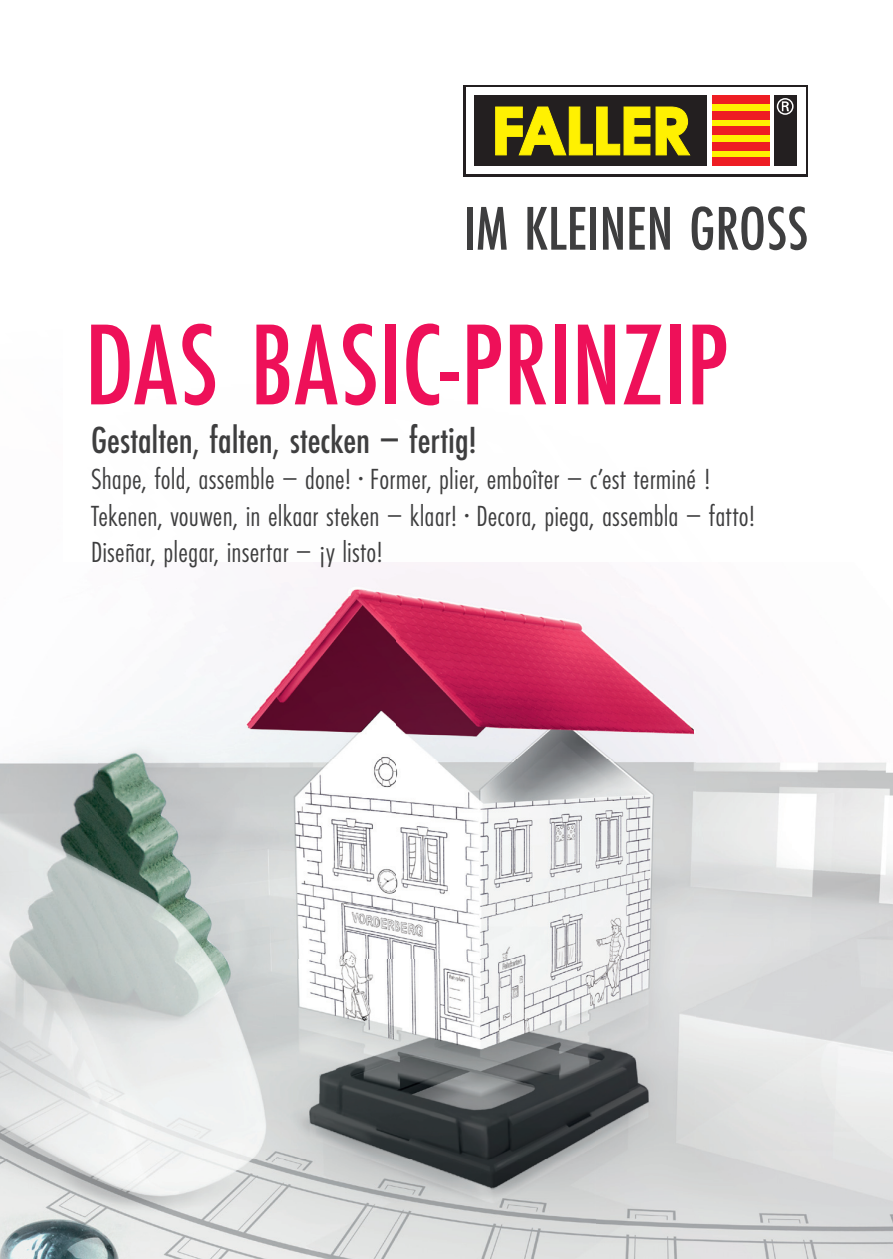
<style>
.page{position:relative;width:893px;height:1259px;background:#fff}
.page>*{position:absolute;margin:0;border:0;box-sizing:border-box;transform-origin:0 0}
.t1{font:119.4px "Futura EF Medium Con";letter-spacing:.005em;color:#ee1059}
.t2{font:64.2px "Futura EF Medium Con";color:#3e3e3f}
.t3{font:39.3px "Futura EF Medium Con";color:#3e3e3f}
.t4{font:30.3px/36.6px "Futura EF Light Con";letter-spacing:.005em;color:#3e3e3f}
</style>
<div class="page">
<div style="left:463px;top:85px;width:345px;height:92px;background:#231f20"></div>
<div style="left:466px;top:87px;width:339px;height:87px;background:#fff"></div>
<div style="left:475px;top:95px;width:232px;height:71px;background:#231f20"></div>
<div style="left:774px;top:95px;width:23px;height:71px;background:#231f20"></div>
<svg style="left:495px;top:107px;width:155px;height:48px"></svg>
<svg style="left:656px;top:107px;width:34px;height:48px"></svg>
<svg style="left:777px;top:98px;width:16px;height:17px"></svg>
<div style="left:712px;top:95px;width:57px;height:71px;background:#fff101"></div>
<div style="left:712px;top:95px;width:57px;height:9px;background:#ee1d23"></div>
<div style="left:712px;top:111px;width:57px;height:9px;background:#ee1d23"></div>
<div style="left:712px;top:126px;width:57px;height:9px;background:#ee1d23"></div>
<div style="left:712px;top:142px;width:57px;height:9px;background:#ee1d23"></div>
<div style="left:712px;top:158px;width:57px;height:8px;background:#ee1d23"></div>
<img style="left:0;top:743px;width:99px;height:216px">
<img style="left:99px;top:562px;width:596px;height:397px">
<img style="left:695px;top:674px;width:198px;height:585px">
<img style="left:0;top:959px;width:695px;height:300px">
<h2 class="t2" style="left:463px;top:194px;width:346px">IM KLEINEN GROSS</h2>
<h1 class="t1" style="left:85px;top:300px;width:645px">DAS BASIC-PRINZIP</h1>
<p class="t3" style="left:91px;top:418px;width:388px">Gestalten, falten, stecken – fertig!</p>
<p class="t4" style="left:91px;top:461px;width:666px">Shape, fold, assemble – done! · Former, plier, emboîter – c’est terminé !<br>Tekenen, vouwen, in elkaar steken – klaar! · Decora, piega, assembla – fatto!<br>Diseñar, plegar, insertar – ¡y listo!</p>
</div>
